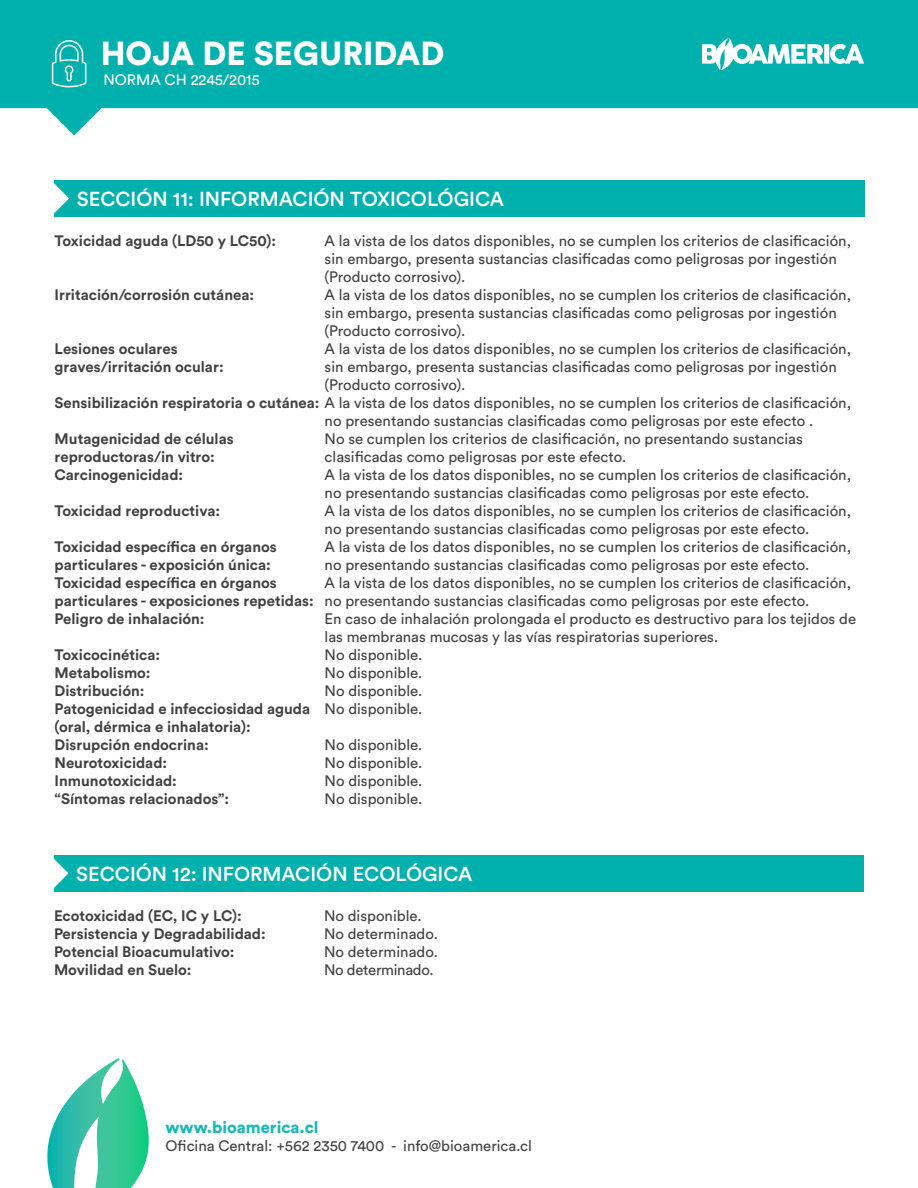
<style>
.page{position:relative;width:918px;height:1188px;background:#fff}
.page>*{position:absolute;margin:0;border:0;box-sizing:border-box;transform-origin:0 0}
.t1{font:900 33px "Circular Std";color:#fff}
.t2{font:500 20.1px "Circular Std";color:#fff}
.t3{font:900 16.5px "Circular Std";color:#1ab8b5}
.t4{font:15px/18px "Circular Std";color:#414042}
.t5{font:700 15px/18px "Circular Std";color:#414042}
.t6{font:15px "Circular Std";color:#fff}
.t7{font:15px "Circular Std";letter-spacing:-.02em;color:#414042}
.s1{font-weight:700}
.s2{font-weight:400}
</style>
<div class="page">
<svg style="left:47px;top:1058px;width:102px;height:130px"></svg>
<svg style="left:0;top:0;width:918px;height:136px;fill:#00b0ad"></svg>
<svg style="left:702px;top:38px;width:162px;height:32px"></svg>
<svg style="left:51px;top:39px;width:36px;height:49px;background:#32bfbd"></svg>
<div style="left:55px;top:180px;width:810px;height:37px;background:#00b0ad"></div>
<svg style="left:54px;top:180px;width:15px;height:37px"></svg>
<div style="left:54px;top:855px;width:810px;height:37px;background:#00b0ad"></div>
<svg style="left:54px;top:859px;width:15px;height:29px"></svg>
<h1 class="t1" style="left:101px;top:31px;width:345px">HOJA DE SEGURIDAD</h1>
<p class="t6" style="left:104px;top:70px;width:158px">NORMA CH 2245/2015</p>
<h2 class="t2" style="left:77px;top:186px;width:429px">SECCIÓN 11: INFORMACIÓN TOXICOLÓGICA</h2>
<p class="t5" style="left:55px;top:232px;width:223px">Toxicidad aguda (LD50 y LC50):</p>
<p class="t4" style="left:325px;top:232px;width:528px">A la vista de los datos disponibles, no se cumplen los criterios de clasificación, sin embargo, presenta sustancias clasificadas como peligrosas por ingestión (Producto corrosivo).</p>
<p class="t5" style="left:55px;top:286px;width:201px">Irritación/corrosión cutánea:</p>
<p class="t4" style="left:325px;top:286px;width:528px">A la vista de los datos disponibles, no se cumplen los criterios de clasificación, sin embargo, presenta sustancias clasificadas como peligrosas por ingestión (Producto corrosivo).</p>
<p class="t5" style="left:55px;top:340px;width:125px">Lesiones oculares</p>
<p class="t4" style="left:325px;top:340px;width:528px">A la vista de los datos disponibles, no se cumplen los criterios de clasificación,</p>
<p class="t5" style="left:55px;top:358px;width:171px">graves/irritación ocular:</p>
<p class="t4" style="left:325px;top:358px;width:514px">sin embargo, presenta sustancias clasificadas como peligrosas por ingestión</p>
<p class="t4" style="left:325px;top:376px;width:142px">(Producto corrosivo).</p>
<p class="t4" style="left:55px;top:394px;width:798px"><span class="s1">Sensibilización respiratoria o cutánea:</span> A la vista de los datos disponibles, no se cumplen los criterios de clasificación,</p>
<p class="t4" style="left:325px;top:412px;width:490px">no presentando sustancias clasificadas como peligrosas por este efecto .</p>
<p class="t5" style="left:55px;top:430px;width:181px">Mutagenicidad de células</p>
<p class="t4" style="left:325px;top:430px;width:480px">No se cumplen los criterios de clasificación, no presentando sustancias</p>
<p class="t5" style="left:55px;top:448px;width:162px">reproductoras/in vitro:</p>
<p class="t4" style="left:325px;top:448px;width:303px">clasificadas como peligrosas por este efecto.</p>
<p class="t5" style="left:55px;top:466px;width:130px">Carcinogenicidad:</p>
<p class="t4" style="left:325px;top:466px;width:528px">A la vista de los datos disponibles, no se cumplen los criterios de clasificación, no presentando sustancias clasificadas como peligrosas por este efecto.</p>
<p class="t5" style="left:55px;top:502px;width:167px">Toxicidad reproductiva:</p>
<p class="t4" style="left:325px;top:502px;width:528px">A la vista de los datos disponibles, no se cumplen los criterios de clasificación, no presentando sustancias clasificadas como peligrosas por este efecto.</p>
<p class="t5" style="left:55px;top:538px;width:224px">Toxicidad específica en órganos</p>
<p class="t4" style="left:325px;top:538px;width:528px">A la vista de los datos disponibles, no se cumplen los criterios de clasificación,</p>
<p class="t5" style="left:55px;top:556px;width:218px">particulares - exposición única:</p>
<p class="t4" style="left:325px;top:556px;width:486px">no presentando sustancias clasificadas como peligrosas por este efecto.</p>
<p class="t5" style="left:55px;top:574px;width:224px">Toxicidad específica en órganos</p>
<p class="t4" style="left:55px;top:574px;width:798px;text-indent:270px">A la vista de los datos disponibles, no se cumplen los criterios de clasificación, <span class="s1">particulares - exposiciones repetidas:</span> no presentando sustancias clasificadas como peligrosas por este efecto.<br><span class="s1">Peligro de inhalación:</span></p>
<p class="t4" style="left:325px;top:610px;width:533px">En caso de inhalación prolongada el producto es destructivo para los tejidos de las membranas mucosas y las vías respiratorias superiores.</p>
<p class="t5" style="left:55px;top:646px;width:107px">Toxicocinética:</p>
<p class="t4" style="left:325px;top:646px;width:99px">No disponible.</p>
<p class="t5" style="left:55px;top:664px;width:98px">Metabolismo:</p>
<p class="t4" style="left:325px;top:664px;width:99px">No disponible.</p>
<p class="t5" style="left:55px;top:682px;width:91px">Distribución:</p>
<p class="t5" style="left:55px;top:682px;width:369px;text-indent:270px"><span class="s2">No disponible.<br></span>Patogenicidad e infecciosidad aguda <span class="s2">No disponible. </span>(oral, dérmica e inhalatoria):<br>Disrupción endocrina:</p>
<p class="t4" style="left:325px;top:736px;width:99px">No disponible.</p>
<p class="t5" style="left:55px;top:754px;width:114px">Neurotoxicidad:</p>
<p class="t4" style="left:325px;top:754px;width:99px">No disponible.</p>
<p class="t5" style="left:55px;top:772px;width:124px">Inmunotoxicidad:</p>
<p class="t4" style="left:325px;top:772px;width:99px">No disponible.</p>
<p class="t5" style="left:55px;top:790px;width:176px">“Síntomas relacionados”:</p>
<p class="t4" style="left:325px;top:790px;width:99px">No disponible.</p>
<h2 class="t2" style="left:76px;top:861px;width:398px">SECCIÓN 12: INFORMACIÓN ECOLÓGICA</h2>
<p class="t5" style="left:54px;top:906px;width:189px">Ecotoxicidad (EC, IC y LC):</p>
<p class="t4" style="left:324px;top:906px;width:99px">No disponible.</p>
<p class="t5" style="left:54px;top:924px;width:213px">Persistencia y Degradabilidad:</p>
<p class="t4" style="left:324px;top:924px;width:115px">No determinado.</p>
<p class="t5" style="left:54px;top:942px;width:182px">Potencial Bioacumulativo:</p>
<p class="t4" style="left:324px;top:942px;width:115px">No determinado.</p>
<p class="t5" style="left:54px;top:960px;width:139px">Movilidad en Suelo:</p>
<p class="t7" style="left:324px;top:960px;width:111px">No determinado.</p>
<p class="t3" style="left:166px;top:1117px;width:155px">www.bioamerica.cl</p>
<p class="t4" style="left:166px;top:1137px;width:368px">Oficina Central: +562 2350 7400 - info@bioamerica.cl</p>
</div>
